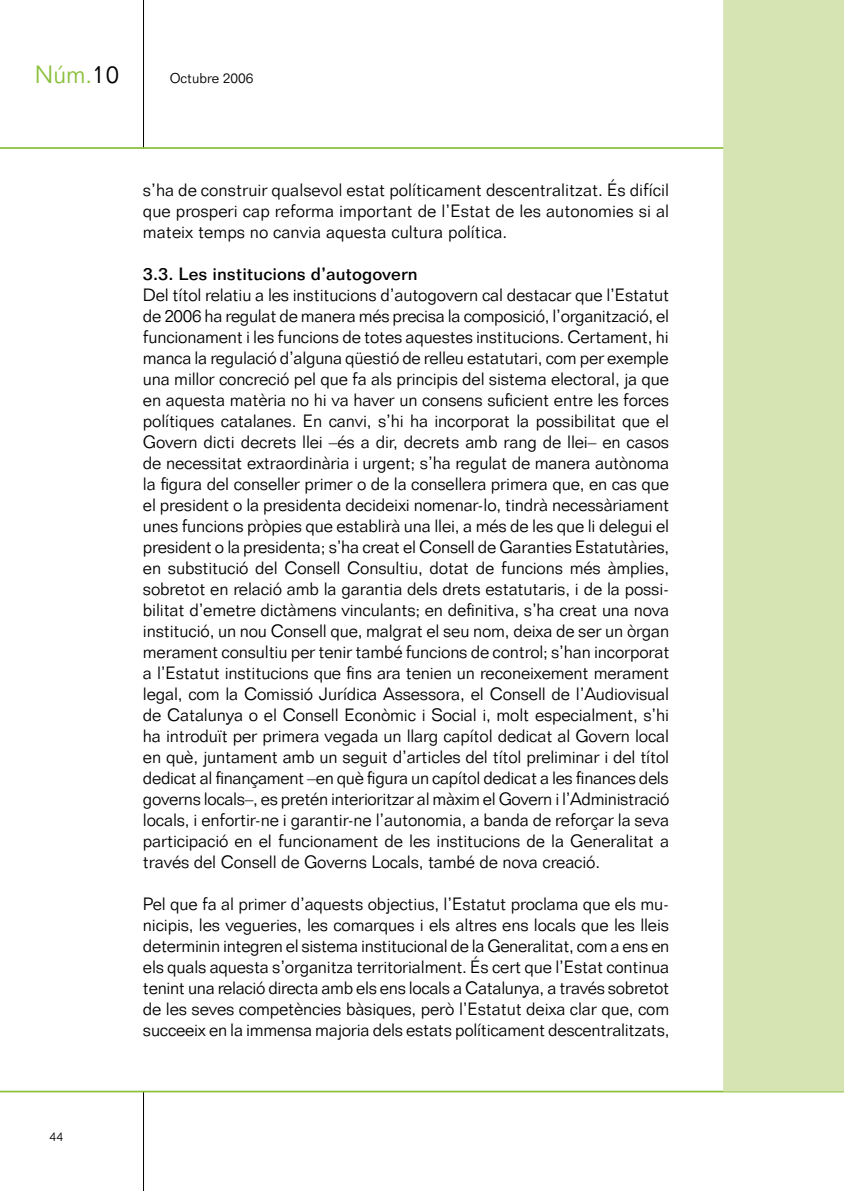
<style>
.page{position:relative;width:844px;height:1191px;background:#fff}
.page>*{position:absolute;margin:0;border:0;box-sizing:border-box;transform-origin:0 0}
.t1{font:300 24.5px "Folio BT";color:#8bc03c}
._00_Cos_de_text{font:300 17.5px/21px "Folio BT";letter-spacing:-.01em;color:#000;text-align:justify}
.Nivell_1_1{font:500 17.5px "Folio BT";color:#000}
.t2{font:300 14px "Folio BT";color:#000}
.t3{font:300 12.25px "Folio BT";color:#000}
.s1{color:#000}
</style>
<div class="page">
<hr style="left:143px;top:0;width:1px;height:149px;background:#000">
<hr style="left:0;top:147px;width:843px;height:2px;background:#8bc03c">
<hr style="left:143px;top:1091px;width:1px;height:100px;background:#000">
<hr style="left:0;top:1090px;width:843px;height:2px;background:#8bc03c">
<div style="left:723px;top:0;width:120px;height:1091px;background:#d6e4b3"></div>
<svg style="left:843px;top:0;width:1px;height:1092px"></svg>
<h1 class="t1" style="left:35px;top:59px;width:86px">Núm.<span class="s1">10</span></h1>
<p class="t2" style="left:170px;top:69px;width:85px">Octubre 2006</p>
<p class="t3" style="left:50px;top:1129px;width:15px">44</p>
<p class="_00_Cos_de_text" style="left:143px;top:179px;width:527px">s’ha de construir qualsevol estat políticament descentralitzat. És difícil que prosperi cap reforma important de l’Estat de les autonomies si al mateix temps no canvia aquesta cultura política.</p>
<p class="Nivell_1_1" style="left:143px;top:263px;width:276px">3.3. Les institucions d’autogovern</p>
<p class="_00_Cos_de_text" style="left:143px;top:284px;width:528px">Del títol relatiu a les institucions d’autogovern cal destacar que l’Estatut de 2006 ha regulat de manera més precisa la composició, l’organització, el funcionament i les funcions de totes aquestes institucions. Certament, hi manca la regulació d’alguna qüestió de relleu estatutari, com per exemple una millor concreció pel que fa als principis del sistema electoral, ja que en aquesta matèria no hi va haver un consens suficient entre les forces polítiques catalanes. En canvi, s’hi ha incorporat la possibilitat que el Govern dicti decrets llei –és a dir, decrets amb rang de llei– en casos de necessitat extraordinària i urgent; s’ha regulat de manera autònoma la figura del conseller primer o de la consellera primera que, en cas que el president o la presidenta decideixi nomenar-lo, tindrà necessàriament unes funcions pròpies que establirà una llei, a més de les que li delegui el president o la presidenta; s’ha creat el Consell de Garanties Estatutàries, en substitució del Consell Consultiu, dotat de funcions més àmplies, sobretot en relació amb la garantia dels drets estatutaris, i de la possi&shy;bilitat d’emetre dictàmens vinculants; en definitiva, s’ha creat una nova institució, un nou Consell que, malgrat el seu nom, deixa de ser un òrgan merament consultiu per tenir també funcions de control; s’han incorporat a l’Estatut institucions que fins ara tenien un reconeixement merament legal, com la Comissió Jurídica Assessora, el Consell de l’Audiovisual de Catalunya o el Consell Econòmic i Social i, molt especialment, s’hi ha introduït per primera vegada un llarg capítol dedicat al Govern local en què, juntament amb un seguit d’articles del títol preliminar i del títol dedicat al finançament –en què figura un capítol dedicat a les finances dels governs locals–, es pretén interioritzar al màxim el Govern i l’Administració locals, i enfortir-ne i garantir-ne l’autonomia, a banda de reforçar la seva participació en el funcionament de les institucions de la Generalitat a través del Consell de Governs Locals, també de nova creació.</p>
<p class="_00_Cos_de_text" style="left:143px;top:893px;width:528px">Pel que fa al primer d’aquests objectius, l’Estatut proclama que els mu&shy;nicipis, les vegueries, les comarques i els altres ens locals que les lleis determinin integren el sistema institucional de la Generalitat, com a ens en els quals aquesta s’organitza territorialment. És cert que l’Estat continua tenint una relació directa amb els ens locals a Catalunya, a través sobretot de les seves competències bàsiques, però l’Estatut deixa clar que, com succeeix en la immensa majoria dels estats políticament descentralitzats,</p>
</div>
